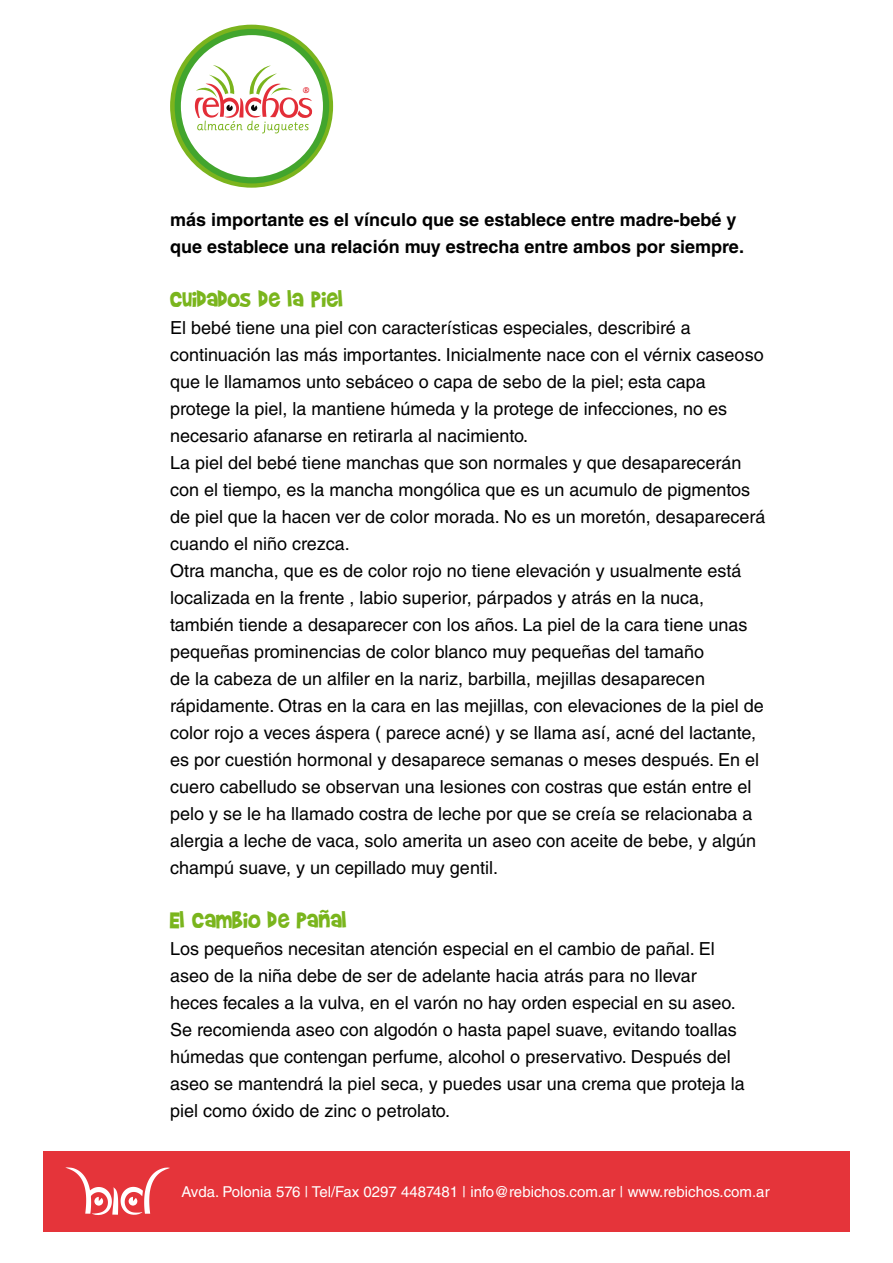
<style>
.page{position:relative;width:893px;height:1263px;background:#fff}
.page>*{position:absolute;margin:0;border:0;box-sizing:border-box;transform-origin:0 0}
.t1{font:27px "Brady Bunch Remastered";color:#7ab51d}
.t2{font:18px/27px "Helvetica LT Std";color:#000}
.t3{font:700 18px/27px "Helvetica LT Std";color:#000}
.t4{font:15px "Helvetica LT Std";color:#fff}
.t5{font:10.5px "Gosmick Sans";color:#e32e38}
</style>
<div class="page">
<svg style="left:170px;top:25px;width:163px;height:163px;background:#7cb526"></svg>
<div style="left:175px;top:29px;width:154px;height:154px;background:#42a52d;border-radius:50%"></div>
<div style="left:181px;top:35px;width:142px;height:142px;background:#fff;border-radius:50%"></div>
<svg style="left:194px;top:65px;width:119px;height:68px"></svg>
<div style="left:43px;top:1151px;width:807px;height:80px;background:#e5343a"></div>
<svg style="left:65px;top:1167px;width:105px;height:48px"></svg>
<p class="t5" style="left:303px;top:84px;width:8px">®</p>
<p class="t3" style="left:170px;top:205px;width:576px">más importante es el vínculo que se establece entre madre-bebé y que establece una relación muy estrecha entre ambos por siempre.</p>
<h1 class="t1" style="left:170px;top:284px;width:174px">Cuidados de la piel</h1>
<p class="t2" style="left:170px;top:314px;width:597px">El bebé tiene una piel con características especiales, describiré a continuación las más importantes. Inicialmente nace con el vérnix caseoso que le llamamos unto sebáceo o capa de sebo de la piel; esta capa protege la piel, la mantiene húmeda y la protege de infecciones, no es necesario afanarse en retirarla al nacimiento.<br>La piel del bebé tiene manchas que son normales y que desaparecerán con el tiempo, es la mancha mongólica que es un acumulo de pigmentos de piel que la hacen ver de color morada. No es un moretón, desaparecerá cuando el niño crezca.<br>Otra mancha, que es de color rojo no tiene elevación y usualmente está localizada en la frente , labio superior, párpados y atrás en la nuca, también tiende a desaparecer con los años. La piel de la cara tiene unas pequeñas prominencias de color blanco muy pequeñas del tamaño<br>de la cabeza de un alfiler en la nariz, barbilla, mejillas desaparecen rápidamente. Otras en la cara en las mejillas, con elevaciones de la piel de color rojo a veces áspera ( parece acné) y se llama así, acné del lactante, es por cuestión hormonal y desaparece semanas o meses después. En el cuero cabelludo se observan una lesiones con costras que están entre el pelo y se le ha llamado costra de leche por que se creía se relacionaba a alergia a leche de vaca, solo amerita un aseo con aceite de bebe, y algún champú suave, y un cepillado muy gentil.</p>
<h1 class="t1" style="left:170px;top:905px;width:178px">El Cambio de Pañal</h1>
<p class="t2" style="left:170px;top:935px;width:576px">Los pequeños necesitan atención especial en el cambio de pañal. El aseo de la niña debe de ser de adelante hacia atrás para no llevar heces fecales a la vulva, en el varón no hay orden especial en su aseo.<br>Se recomienda aseo con algodón o hasta papel suave, evitando toallas húmedas que contengan perfume, alcohol o preservativo. Después del aseo se mantendrá la piel seca, y puedes usar una crema que proteja la piel como óxido de zinc o petrolato.</p>
<p class="t4" style="left:182px;top:1183px;width:590px">Avda. Polonia 576 | Tel/Fax 0297 4487481 | info@rebichos.com.ar | www.rebichos.com.ar</p>
</div>
